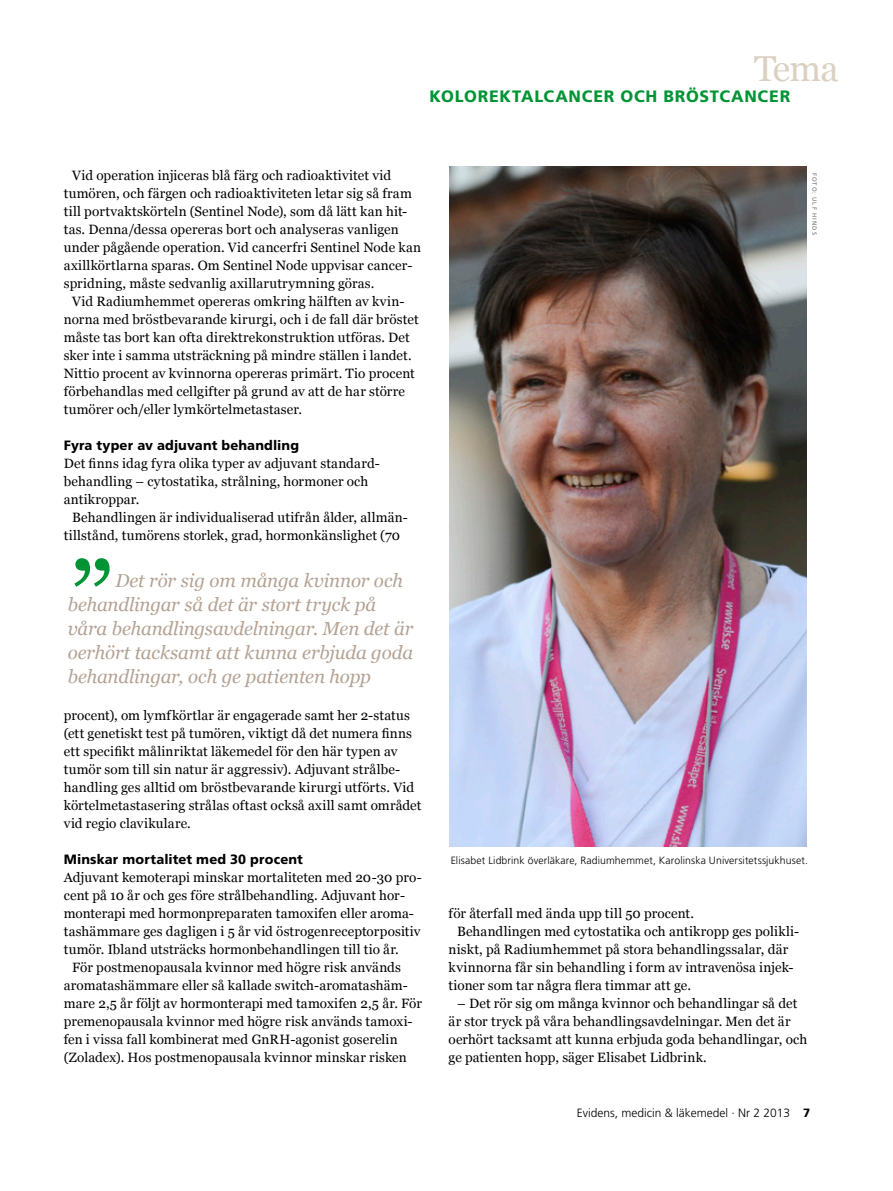
<style>
.page{position:relative;width:893px;height:1191px;background:#fff}
.page>*{position:absolute;margin:0;border:0;box-sizing:border-box;transform-origin:0 0}
.t1{font:36px "Georgia";color:#dbd1c2}
.t2{font:italic 18.75px/24px "Georgia";letter-spacing:-.01em;color:#b4a394}
.t3{font:800 16.5px "Frutiger SLLOTF";letter-spacing:.045em;color:#009434}
.t4{font:13.5px/18px "Georgia";letter-spacing:.01em;color:#000}
.t5{font:800 13.5px "Frutiger SLLOTF";letter-spacing:.01em;color:#000}
.t6{font:300 12px "Frutiger SLLOTF";color:#000}
.t7{font:300 10.5px "Frutiger SLLOTF";letter-spacing:.01em;color:#000}
.t8{font:6px "Frutiger SLLOTF";letter-spacing:.17em;color:#6f7172}
.s1{font-weight:800}
</style>
<div class="page">
<img style="left:450px;top:166px;width:357px;height:680px">
<svg style="left:74px;top:558px;width:36px;height:29px"></svg>
<h1 class="t1" style="left:754px;top:47px;width:86px">Tema</h1>
<p class="t3" style="left:430px;top:87px;width:204px">Kolorektalcancer och</p>
<p class="t3" style="left:663px;top:87px;width:128px">bröstcancer</p>
<p class="t4" style="left:64px;top:167px;width:359px;text-indent:9px">Vid operation injiceras blå färg och radioaktivitet vid tumören, och färgen och radioaktiviteten letar sig så fram till portvaktskörteln (Sentinel Node), som då lätt kan hit&shy;tas. Denna/dessa opereras bort och analyseras vanligen under pågående operation. Vid cancerfri Sentinel Node kan axillkörtlarna sparas. Om Sentinel Node uppvisar cancer&shy;spridning, måste sedvanlig axillarutrymning göras.</p>
<p class="t4" style="left:64px;top:293px;width:356px;text-indent:9px">Vid Radiumhemmet opereras omkring hälften av kvin&shy;norna med bröstbevarande kirurgi, och i de fall där bröstet måste tas bort kan ofta direktrekonstruktion utföras. Det sker inte i samma utsträckning på mindre ställen i landet.<br>Nittio procent av kvinnorna opereras primärt. Tio procent förbehandlas med cellgifter på grund av att de har större tumörer och/eller lymkörtelmetastaser.</p>
<p class="t5" style="left:64px;top:437px;width:237px">Fyra typer av adjuvant behandling</p>
<p class="t4" style="left:64px;top:455px;width:317px">Det finns idag fyra olika typer av adjuvant standard&shy;behandling – cytostatika, strålning, hormoner och antikroppar.</p>
<p class="t4" style="left:64px;top:509px;width:346px;text-indent:9px">Behandlingen är individualiserad utifrån ålder, allmän&shy;tillstånd, tumörens storlek, grad, hormonkänslighet (70</p>
<h2 class="t2" style="left:68px;top:568px;width:347px;text-indent:48px">Det rör sig om många kvinnor och behandlingar så det är stort tryck på våra behandlingsavdelningar. Men det är oerhört tacksamt att kunna erbjuda goda behandlingar, och ge patienten hopp</h2>
<p class="t4" style="left:64px;top:707px;width:359px">procent), om lymfkörtlar är engagerade samt her 2-status (ett genetiskt test på tumören, viktigt då det numera finns ett specifikt målinriktat läkemedel för den här typen av tumör som till sin natur är aggressiv). Adjuvant strålbe&shy;handling ges alltid om bröstbevarande kirurgi utförts. Vid körtelmetastasering strålas oftast också axill samt området vid regio clavikulare.</p>
<p class="t5" style="left:64px;top:851px;width:241px">Minskar mortalitet med 30 procent</p>
<p class="t4" style="left:64px;top:869px;width:359px">Adjuvant kemoterapi minskar mortaliteten med 20-30 pro-</p>
<p class="t4" style="left:64px;top:887px;width:343px">cent på 10 år och ges före strålbehandling. Adjuvant hor-</p>
<p class="t4" style="left:64px;top:905px;width:352px">monterapi med hormonpreparaten tamoxifen eller aroma-</p>
<p class="t4" style="left:64px;top:923px;width:358px">tashämmare ges dagligen i 5 år vid östrogenreceptorpositiv</p>
<p class="t4" style="left:64px;top:941px;width:337px">tumör. Ibland utsträcks hormonbehandlingen till tio år.</p>
<p class="t4" style="left:72px;top:959px;width:330px">För postmenopausala kvinnor med högre risk används</p>
<p class="t4" style="left:64px;top:976px;width:346px">aromatashämmare eller så kallade switch-aromatashäm-</p>
<p class="t4" style="left:64px;top:994px;width:360px">mare 2,5 år följt av hormonterapi med tamoxifen 2,5 år. För</p>
<p class="t4" style="left:64px;top:1012px;width:350px">premenopausala kvinnor med högre risk används tamoxi-</p>
<p class="t4" style="left:64px;top:1030px;width:336px">fen i vissa fall kombinerat med GnRH-agonist goserelin</p>
<p class="t4" style="left:64px;top:1048px;width:345px">(Zoladex). Hos postmenopausala kvinnor minskar risken</p>
<p class="t8" style="left:818px;top:173px;width:63px;rotate:90deg">Foto: ulf hinds</p>
<p class="t7" style="left:451px;top:854px;width:359px">Elisabet Lidbrink överläkare, Radiumhemmet, Karolinska Universitetssjukhuset.</p>
<p class="t4" style="left:449px;top:904px;width:247px">för återfall med ända upp till 50 procent.</p>
<p class="t4" style="left:457px;top:922px;width:344px">Behandlingen med cytostatika och antikropp ges polikli-</p>
<p class="t4" style="left:449px;top:940px;width:341px">niskt, på Radiumhemmet på stora behandlingssalar, där</p>
<p class="t4" style="left:449px;top:958px;width:346px">kvinnorna får sin behandling i form av intravenösa injek-</p>
<p class="t4" style="left:449px;top:976px;width:244px">tioner som tar några flera timmar att ge.</p>
<p class="t4" style="left:449px;top:994px;width:360px;text-indent:9px">– Det rör sig om många kvinnor och behandlingar så det är stor tryck på våra behandlingsavdelningar. Men det är oerhört tacksamt att kunna erbjuda goda behandlingar, och ge patienten hopp, säger Elisabet Lidbrink.</p>
<p class="t6" style="left:577px;top:1106px;width:235px">Evidens, medicin &amp; läkemedel · Nr 2 2013 <span class="s1">7</span></p>
</div>
